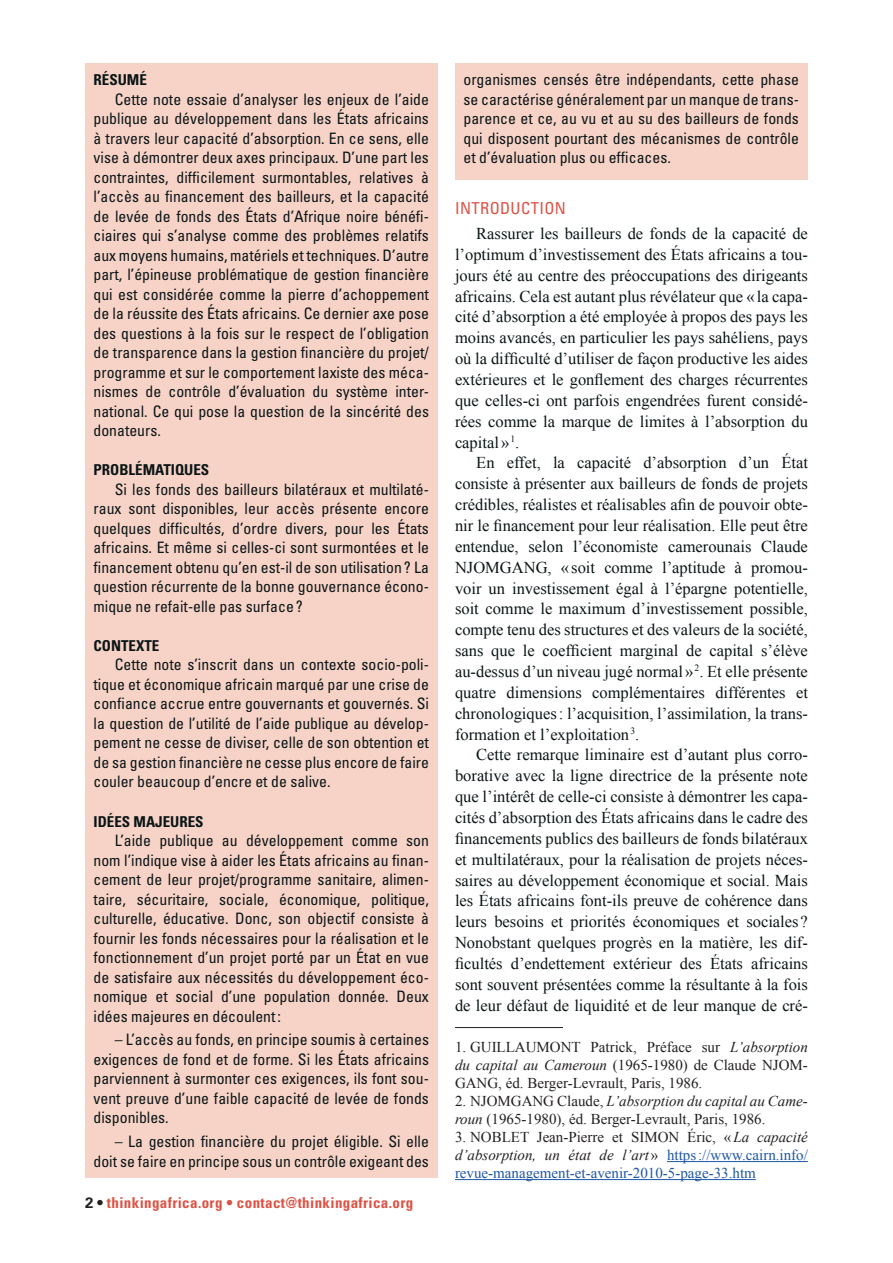
<style>
.page{position:relative;width:893px;height:1263px;background:#fff}
.page>*{position:absolute;margin:0;border:0;box-sizing:border-box;transform-origin:0 0}
.t1{font:16.5px/20.9px "Times New Roman";color:#0b1516;text-align:justify}
.t2{font:condensed 16.5px "Univers LT Std";letter-spacing:.025em;color:#dd5244}
.t3{font:condensed 15.75px/19.5px "Univers LT Std";color:#0b1516;text-align:justify}
.t4{font:15px/18px "Times New Roman";color:#231f20;text-align:justify}
.t5{font:15px/18px "Times New Roman";color:#1e56a6;text-align:justify}
.t6{font:700 condensed 15px "Univers LT Std";letter-spacing:.025em;color:#dd5244}
.t7{font:700 condensed 15px "Univers LT Std";color:#0b1516}
.s1{font-stretch:normal;color:#231f20}
.s2{font-style:italic}
.s3{color:#231f20}
.s4{font-style:italic;color:#231f20}
</style>
<div class="page">
<div style="left:455px;top:64px;width:352px;height:116px;background:#f7d3c7"></div>
<hr style="left:455px;top:1027px;width:108px;height:1px;background:#231f20">
<hr style="left:667px;top:1161px;width:141px;height:1px;background:#1e56a6">
<hr style="left:455px;top:1179px;width:301px;height:1px;background:#1e56a6">
<div style="left:85px;top:64px;width:352px;height:1114px;background:#f7d3c7"></div>
<p class="t7" style="left:94px;top:71px;width:55px">RÉSUMÉ</p>
<p class="t3" style="left:94px;top:89px;width:337px;text-indent:21px">Cette note essaie d’analyser les enjeux de l’aide publique au développement dans les États africains à travers leur capacité d’absorption. En ce sens, elle vise à démontrer deux axes principaux. D’une part les contraintes, difficilement surmontables, relatives à l’accès au financement des bailleurs, et la capacité de levée de fonds des États d’Afrique noire bénéfi&shy;ciaires qui s’analyse comme des problèmes relatifs aux moyens humains, matériels et techniques. D’autre part, l’épineuse problématique de gestion financière qui est considérée comme la pierre d’achoppement de la réussite des États africains. Ce dernier axe pose des questions à la fois sur le respect de l’obligation de transparence dans la gestion financière du projet/ programme et sur le comportement laxiste des méca&shy;nismes de contrôle d’évaluation du système inter&shy;national. Ce qui pose la question de la sincérité des donateurs.</p>
<p class="t7" style="left:94px;top:461px;width:117px">PROBLÉMATIQUES</p>
<p class="t3" style="left:94px;top:479px;width:337px;text-indent:21px">Si les fonds des bailleurs bilatéraux et multilaté&shy;raux sont disponibles, leur accès présente encore quelques difficultés, d’ordre divers, pour les États africains. Et même si celles-ci sont surmontées et le financement obtenu qu’en est-il de son utilisation? La question récurrente de la bonne gouvernance écono&shy;mique ne refait-elle pas surface?</p>
<p class="t7" style="left:94px;top:636px;width:67px">CONTEXTE</p>
<p class="t3" style="left:94px;top:655px;width:337px;text-indent:21px">Cette note s’inscrit dans un contexte socio-poli&shy;tique et économique africain marqué par une crise de confiance accrue entre gouvernants et gouvernés. Si la question de l’utilité de l’aide publique au dévelop&shy;pement ne cesse de diviser, celle de son obtention et de sa gestion financière ne cesse plus encore de faire couler beaucoup d’encre et de salive.</p>
<p class="t7" style="left:94px;top:812px;width:112px">IDÉES MAJEURES</p>
<p class="t3" style="left:94px;top:830px;width:337px;text-indent:21px">L’aide publique au développement comme son nom l’indique vise à aider les États africains au finan&shy;cement de leur projet/programme sanitaire, alimen&shy;taire, sécuritaire, sociale, économique, politique, culturelle, éducative. Donc, son objectif consiste à fournir les fonds nécessaires pour la réalisation et le fonctionnement d’un projet porté par un État en vue de satisfaire aux nécessités du développement éco&shy;nomique et social d’une population donnée. Deux idées majeures en découlent:</p>
<p class="t3" style="left:94px;top:1030px;width:337px;text-indent:21px">– L’accès au fonds, en principe soumis à certaines exigences de fond et de forme. Si les États africains parviennent à surmonter ces exigences, ils font sou&shy;vent preuve d’une faible capacité de levée de fonds disponibles.</p>
<p class="t3" style="left:94px;top:1131px;width:337px;text-align:right">– La gestion financière du projet éligible. Si elle doit se faire en principe sous un contrôle exigeant des</p>
<p class="t6" style="left:85px;top:1193px;width:330px"><span class="s1">2 •</span> thinkingafrica.org • contact@thinkingafrica.org</p>
<p class="t3" style="left:463px;top:70px;width:337px">organismes censés être indépendants, cette phase se caractérise généralement par un manque de trans&shy;parence et ce, au vu et au su des bailleurs de fonds qui disposent pourtant des mécanismes de contrôle et d’évaluation plus ou efficaces.</p>
<p class="t2" style="left:455px;top:198px;width:112px">INTRODUCTION</p>
<p class="t1" style="left:455px;top:223px;width:354px;text-indent:21px">Rassurer les bailleurs de fonds de la capacité de l’optimum d’investissement des États africains a tou&shy;jours été au centre des préoccupations des dirigeants africains. Cela est autant plus révélateur que «la capa&shy;cité d’absorption a été employée à propos des pays les moins avancés, en particulier les pays sahéliens, pays où la difficulté d’utiliser de façon productive les aides extérieures et le gonflement des charges récurrentes que celles-ci ont parfois engendrées furent considé&shy;rées comme la marque de limites à l’absorption du capital»<sup>1</sup>.</p>
<p class="t1" style="left:455px;top:452px;width:354px;text-indent:21px">En effet, la capacité d’absorption d’un État consiste à présenter aux bailleurs de fonds de projets crédibles, réalistes et réalisables afin de pouvoir obte&shy;nir le financement pour leur réalisation. Elle peut être entendue, selon l’économiste camerounais Claude NJOMGANG, «soit comme l’aptitude à promou&shy;voir un investissement égal à l’épargne potentielle, soit comme le maximum d’investissement possible, compte tenu des structures et des valeurs de la société, sans que le coefficient marginal de capital s’élève au-dessus d’un niveau jugé normal»<sup>2</sup>. Et elle présente quatre dimensions complémentaires différentes et chronologiques: l’acquisition, l’assimilation, la trans&shy;formation et l’exploitation<sup>3</sup>.</p>
<p class="t1" style="left:455px;top:744px;width:354px;text-indent:21px">Cette remarque liminaire est d’autant plus corro&shy;borative avec la ligne directrice de la présente note que l’intérêt de celle-ci consiste à démontrer les capa&shy;cités d’absorption des États africains dans le cadre des financements publics des bailleurs de fonds bilatéraux et multilatéraux, pour la réalisation de projets néces&shy;saires au développement économique et social. Mais les États africains font-ils preuve de cohérence dans leurs besoins et priorités économiques et sociales ?<br>Nonobstant quelques progrès en la matière, les dif&shy;ficultés d’endettement extérieur des États africains sont souvent présentées comme la résultante à la fois de leur défaut de liquidité et de leur manque de cré-</p>
<p class="t4" style="left:455px;top:1038px;width:354px">1. GUILLAUMONT Patrick, Préface sur <span class="s2">L’absorption du capital au Cameroun</span> (1965-1980) de Claude NJOM-GANG, éd. Berger-Levrault, Paris, 1986.</p>
<p class="t4" style="left:455px;top:1092px;width:354px">2. NJOMGANG Claude, <span class="s2">L’absorption du capital au Came&shy;roun</span> (1965-1980), éd. Berger-Levrault, Paris, 1986.</p>
<p class="t5" style="left:455px;top:1128px;width:354px"><span class="s3">3. NOBLET Jean-Pierre et SIMON Éric, «</span><span class="s4">La capacité d’absorption, un état de l’art</span><span class="s3">»</span> https://www.cairn.info/ revue-management-et-avenir-2010-5-page-33.htm</p>
</div>
